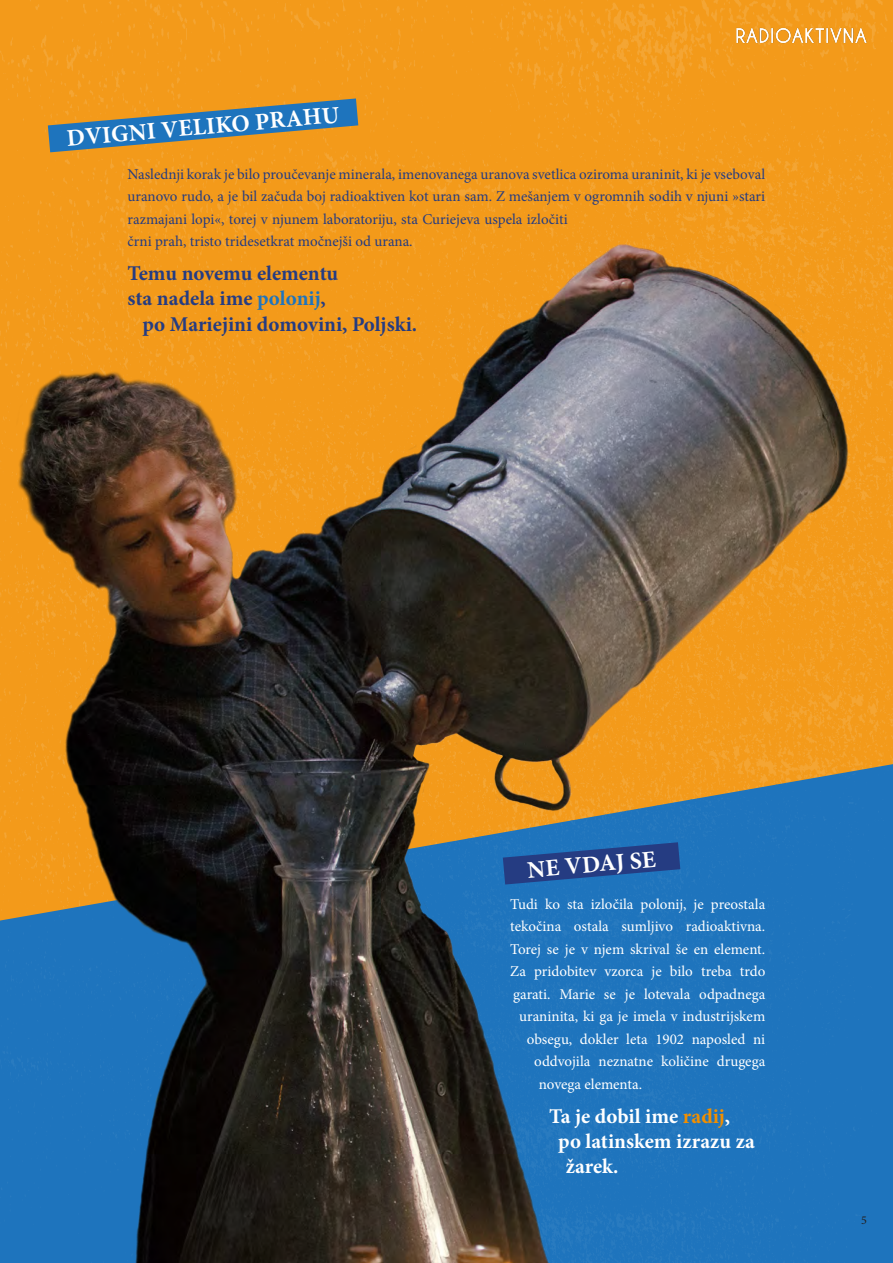
<style>
.page{position:relative;width:893px;height:1263px;background:#fff}
.page>*{position:absolute;margin:0;border:0;box-sizing:border-box;transform-origin:0 0}
.Body{font:700 24px "Minion Pro";color:#fff}
.Sub-sub{font:700 21px "Minion Pro";color:#253c82}
.Sub-sub_on_dark{font:700 21px "Minion Pro";color:#fff}
.Body-2{font:15px/22.5px "Minion Pro";color:#253c82}
.Body_on_dark{font:15px "Minion Pro";color:#fff}
.t1{font:12px "Minion Pro";color:#231f20}
.s1{color:#1e74bd}
.s2{color:#f18f00}
</style>
<div class="page">
<img style="left:0;top:0;width:893px;height:764px">
<img style="left:0;top:764px;width:893px;height:499px">
<img style="left:14px;top:234px;width:852px;height:1029px">
<svg style="left:48px;top:98px;width:310px;height:54px;background:#88876b"></svg>
<svg style="left:503px;top:842px;width:177px;height:42px;background:#225097"></svg>
<img style="left:736px;top:26px;width:131px;height:19px">
<p class="Body" style="left:65px;top:122px;width:275px;rotate:-5deg">DVIGNI VELIKO PRAHU</p>
<p class="Body-2" style="left:128px;top:163px;width:639px">Naslednji korak je bilo proučevanje minerala, imenovanega uranova svetlica oziroma uraninit, ki je vseboval uranovo rudo, a je bil začuda boj radioaktiven kot uran sam. Z mešanjem v ogromnih sodih v njuni »stari razmajani lopi«, torej v njunem laboratoriju, sta Curiejeva uspela izločiti<br>črni prah, tristo tridesetkrat močnejši od urana.</p>
<p class="Sub-sub" style="left:128px;top:259px;width:212px">Temu novemu elementu</p>
<p class="Sub-sub" style="left:128px;top:284px;width:200px">sta nadela ime <span class="s1">polonij</span>,</p>
<p class="Sub-sub" style="left:143px;top:309px;width:276px">po Mariejini domovini, Poljski.</p>
<p class="Body" style="left:526px;top:853px;width:130px;rotate:-5deg">NE VDAJ SE</p>
<p class="Body_on_dark" style="left:510px;top:894px;width:257px">Tudi ko sta izločila polonij, je preostala</p>
<p class="Body_on_dark" style="left:510px;top:916px;width:256px">tekočina ostala sumljivo radioaktivna.</p>
<p class="Body_on_dark" style="left:510px;top:939px;width:256px">Torej se je v njem skrival še en element.</p>
<p class="Body_on_dark" style="left:510px;top:961px;width:257px">Za pridobitev vzorca je bilo treba trdo</p>
<p class="Body_on_dark" style="left:513px;top:984px;width:254px">garati. Marie se je lotevala odpadnega</p>
<p class="Body_on_dark" style="left:519px;top:1006px;width:247px">uraninita, ki ga je imela v industrijskem</p>
<p class="Body_on_dark" style="left:527px;top:1029px;width:240px">obsegu, dokler leta 1902 naposled ni</p>
<p class="Body_on_dark" style="left:534px;top:1051px;width:232px">oddvojila neznatne količine drugega</p>
<p class="Body_on_dark" style="left:539px;top:1074px;width:105px">novega elementa.</p>
<p class="Sub-sub_on_dark" style="left:549px;top:1101px;width:182px">Ta je dobil ime <span class="s2">radij</span>,</p>
<p class="Sub-sub_on_dark" style="left:558px;top:1126px;width:198px">po latinskem izrazu za</p>
<p class="Sub-sub_on_dark" style="left:566px;top:1151px;width:54px">žarek.</p>
<p class="t1" style="left:861px;top:1212px;width:7px">5</p>
</div>
